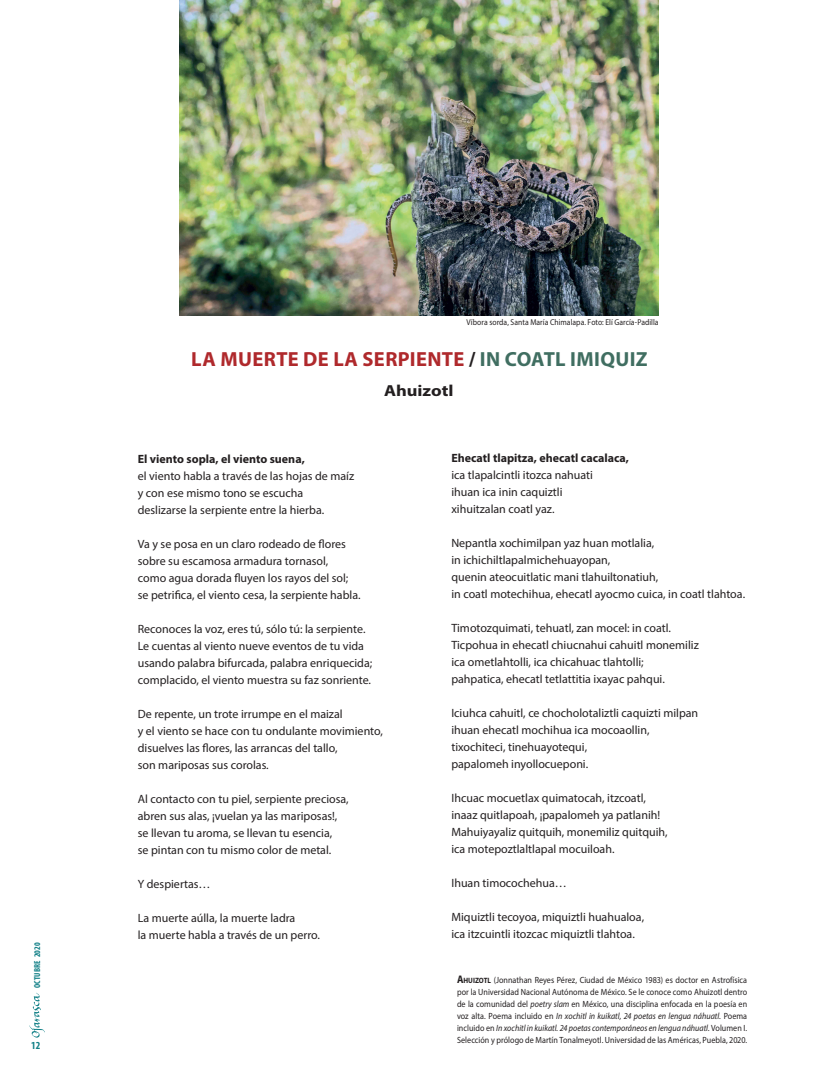
<style>
.page{position:relative;width:822px;height:1089px;background:#fff}
.page>*{position:absolute;margin:0;border:0;box-sizing:border-box;transform-origin:0 0}
.t1{font:700 20.5px "Myriad Pro";letter-spacing:.015em;color:#af292c}
.t2{font:700 16px "Myriad Pro";color:#231f20;scale:1.15 1}
.t3{font:12px/17px "Myriad Pro";color:#231f20}
.t4{font:700 12px "Myriad Pro";color:#231f20}
.t5{font:700 condensed 10.8px "Myriad Pro";color:#128087}
.t6{font:9px/12px "Myriad Pro";color:#231f20;text-align:justify;scale:.9 1}
.t7{font:700 condensed 8.7px "Myriad Pro";letter-spacing:.02em;color:#128087}
.t8{font:8.5px "Myriad Pro";letter-spacing:.005em;color:#231f20;scale:.9 1}
.s1{color:#231f20}
.s2{color:#406e61}
.s3{font-weight:700;font-size:11px}
.s4{font-weight:700;font-size:7.7px}
.s5{font-style:italic}
</style>
<div class="page">
<img style="left:180px;top:0;width:479px;height:316px">
<img style="left:29px;top:993px;width:16px;height:45px">
<p class="t7" style="left:32px;top:988px;width:47px;rotate:-90deg">OCTUBRE 2020</p>
<p class="t5" style="left:31px;top:1039px;width:11px">12</p>
<p class="t8" style="left:467px;top:317px;width:215px">Víbora sorda, Santa María Chimalapa. Foto: Elí García-Padilla</p>
<h1 class="t1" style="left:191px;top:346px;width:458px">LA MUERTE DE LA SERPIENTE <span class="s1">/</span> <span class="s2">IN COATL IMIQUIZ</span></h1>
<h2 class="t2" style="left:384px;top:380px;width:62px">Ahuizotl</h2>
<p class="t4" style="left:138px;top:452px;width:169px">El viento sopla, el viento suena,</p>
<p class="t3" style="left:138px;top:468px;width:218px">el viento habla a través de las hojas de maíz y con ese mismo tono se escucha deslizarse la serpiente entre la hierba.</p>
<p class="t3" style="left:138px;top:536px;width:224px">Va y se posa en un claro rodeado de flores sobre su escamosa armadura tornasol,<br>como agua dorada fluyen los rayos del sol; se petrifica, el viento cesa, la serpiente habla.</p>
<p class="t3" style="left:138px;top:621px;width:236px">Reconoces la voz, eres tú, só lo tú : la serpiente.<br>Le cuentas al viento nueve eventos de tu vida usando palabra bifurcada, palabra enriquecida; complacido, el viento muestra su faz sonriente.</p>
<p class="t3" style="left:138px;top:706px;width:247px">De repente, un trote irrumpe en el maizal<br>y el viento se hace con tu ondulante movimiento, disuelves las flores, las arrancas del tallo,<br>son mariposas sus corolas.</p>
<p class="t3" style="left:138px;top:791px;width:213px">Al contacto con tu piel, serpiente preciosa, abren sus alas, ¡vuelan ya las mariposas!, se llevan tu aroma, se llevan tu esencia,<br>se pintan con tu mismo color de metal.</p>
<p class="t3" style="left:138px;top:876px;width:74px">Y despiertas…</p>
<p class="t3" style="left:138px;top:910px;width:184px">La muerte aú lla, la muerte ladra<br>la muerte habla a través de un perro.</p>
<p class="t4" style="left:451px;top:450px;width:179px">Ehecatl tlapitza, ehecatl cacalaca,</p>
<p class="t3" style="left:451px;top:466px;width:143px">ica tlapalcintli itozca nahuati ihuan ica inin caquiztli xihuitzalan coatl yaz.</p>
<p class="t3" style="left:451px;top:534px;width:295px">Nepantla xochimilpan yaz huan motlalia,<br>in ichichiltlapalmichehuayopan,<br>quenin ateocuitlatic mani tlahuiltonatiuh,<br>in coatl motechihua, ehecatl ayocmo cuica, in coatl tlahtoa.</p>
<p class="t3" style="left:451px;top:619px;width:249px">Timotozquimati, tehuatl, zan mocel: in coatl.<br>Ticpohua in ehecatl chiucnahui cahuitl monemiliz ica ometlahtolli, ica chicahuac tlahtolli; pahpatica, ehecatl tetlattitia ixayac pahqui.</p>
<p class="t3" style="left:451px;top:704px;width:248px">Iciuhca cahuitl, ce chocholotaliztli caquizti milpan ihuan ehecatl mochihua ica mocoaollin, tixochiteci, tinehuayotequi,<br>papalomeh inyollocueponi.</p>
<p class="t3" style="left:451px;top:789px;width:218px">Ihcuac mocuetlax quimatocah, itzcoatl, inaaz quitlapoah, ¡papalomeh ya patlanih!<br>Mahuiyayaliz quitquih, monemiliz quitquih, ica motepoztlaltlapal mocuiloah.</p>
<p class="t3" style="left:451px;top:874px;width:117px">Ihuan timocochehua…</p>
<p class="t3" style="left:451px;top:908px;width:194px">Miquiztli tecoyoa, miquiztli huahualoa, ica itzcuintli itozcac miquiztli tlahtoa.</p>
<p class="t6" style="left:457px;top:974px;width:324px"><span class="s3">A</span><span class="s4">HUIZOTL</span> (Jonnathan Reyes Pérez, Ciudad de México 1983) es doctor en Astrofísica por la Universidad Nacional Autónoma de México. Se le conoce como Ahuizotl dentro de la comunidad del <span class="s5">poetry slam</span> en México, una disciplina enfocada en la poesía en voz alta. Poema incluido en <span class="s5">In xochitl in kuikatl, 24 poetas en lengua náhuatl</span>. Poema incluido en <span class="s5">In xochitl in kuikatl. 24 poetas contemporáneos en lengua náhuatl.</span> Volumen I.<br>Selección y prólogo de Martín Tonalmeyotl. Universidad de las Américas, Puebla, 2020.</p>
</div>
